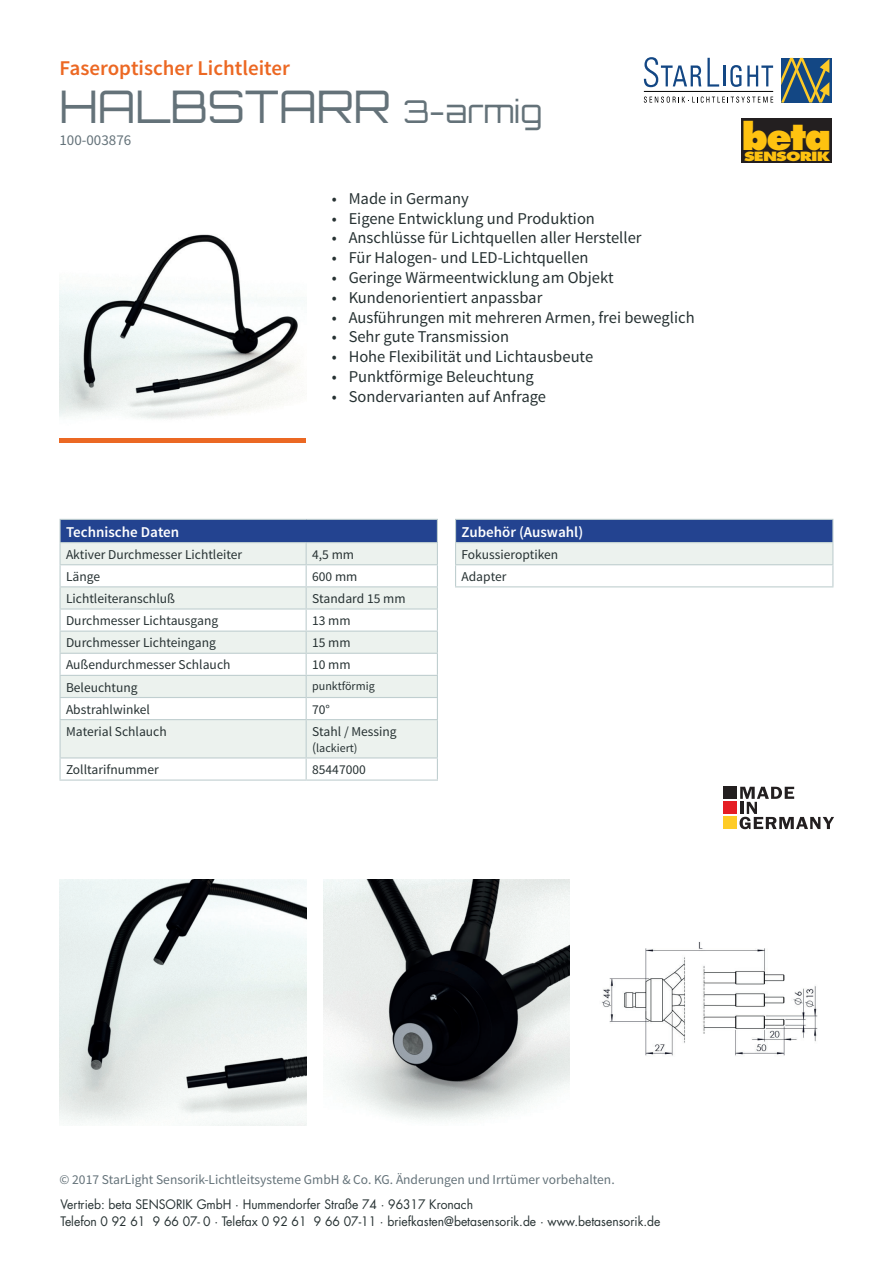
<style>
.page{position:relative;width:893px;height:1263px;background:#fff}
.page>*{position:absolute;margin:0;border:0;box-sizing:border-box;transform-origin:0 0}
.t1{font:45px "Orbitron";color:#647279}
.t2{font:800 36px "Futura";color:#fec210}
.t3{font:600 21px "Source Sans Pro";color:#ec6823}
.t4{font:16.5px "Source Sans Pro";color:#263132}
.t5{font:600 15px "Source Sans Pro";color:#fff}
.t6{font:15px "Source Sans Pro";color:#647279}
.t7{font:13.5px/22.2px "Source Sans Pro";color:#263132}
.t8{font:13.5px "Source Sans Pro";color:#647279}
.t9{font:12.75px/16.8px "Futura";color:#263132;scale:.95 1}
.t10{font:800 12.45px "Futura";letter-spacing:-.055em;color:#fec210;scale:1.3 1}
.t11{font:12px "Source Sans Pro";color:#263132}
.s1{font-size:31.5px}
.s2{font-size:13.5px}
</style>
<div class="page">
<img style="left:59px;top:234px;width:245px;height:185px">
<div style="left:60px;top:519px;width:377px;height:24px;background:#234390"></div>
<svg style="left:61px;top:543px;width:376px;height:214px;fill:#ecf2ee"></svg>
<hr style="left:306px;top:542px;width:132px;height:1px;background:#c0cfd0">
<hr style="left:59px;top:519px;width:247px;height:1px;background:#c0cfd0">
<hr style="left:59px;top:520px;width:2px;height:22px;background:#c0cfd0">
<hr style="left:306px;top:519px;width:132px;height:1px;background:#c0cfd0">
<hr style="left:59px;top:542px;width:247px;height:1px;background:#c0cfd0">
<hr style="left:59px;top:543px;width:2px;height:21px;background:#c0cfd0">
<hr style="left:59px;top:587px;width:2px;height:21px;background:#c0cfd0">
<hr style="left:59px;top:654px;width:2px;height:21px;background:#c0cfd0">
<hr style="left:59px;top:608px;width:247px;height:2px;background:#c0cfd0">
<hr style="left:59px;top:610px;width:2px;height:21px;background:#c0cfd0">
<hr style="left:59px;top:631px;width:247px;height:1px;background:#c0cfd0">
<hr style="left:59px;top:632px;width:2px;height:21px;background:#c0cfd0">
<hr style="left:306px;top:608px;width:132px;height:2px;background:#c0cfd0">
<hr style="left:306px;top:631px;width:132px;height:1px;background:#c0cfd0">
<hr style="left:59px;top:676px;width:2px;height:21px;background:#c0cfd0">
<hr style="left:59px;top:719px;width:247px;height:1px;background:#c0cfd0">
<hr style="left:59px;top:720px;width:2px;height:37px;background:#c0cfd0">
<hr style="left:59px;top:759px;width:2px;height:21px;background:#c0cfd0">
<hr style="left:306px;top:719px;width:132px;height:1px;background:#c0cfd0">
<hr style="left:306px;top:720px;width:1px;height:37px;background:#c0cfd0">
<hr style="left:437px;top:720px;width:1px;height:37px;background:#c0cfd0">
<svg style="left:306px;top:759px;width:1px;height:21px"></svg>
<svg style="left:437px;top:759px;width:1px;height:21px"></svg>
<hr style="left:59px;top:565px;width:2px;height:21px;background:#c0cfd0">
<hr style="left:59px;top:675px;width:247px;height:1px;background:#c0cfd0">
<hr style="left:59px;top:697px;width:247px;height:1px;background:#c0cfd0">
<hr style="left:59px;top:698px;width:2px;height:21px;background:#c0cfd0">
<hr style="left:59px;top:757px;width:247px;height:2px;background:#c0cfd0">
<hr style="left:59px;top:780px;width:247px;height:1px;background:#c0cfd0">
<hr style="left:306px;top:675px;width:132px;height:1px;background:#c0cfd0">
<hr style="left:306px;top:697px;width:132px;height:1px;background:#c0cfd0">
<svg style="left:306px;top:543px;width:1px;height:176px"></svg>
<svg style="left:437px;top:520px;width:1px;height:199px"></svg>
<hr style="left:306px;top:757px;width:132px;height:2px;background:#c0cfd0">
<hr style="left:306px;top:780px;width:132px;height:1px;background:#c0cfd0">
<hr style="left:59px;top:564px;width:247px;height:1px;background:#c0cfd0">
<hr style="left:59px;top:586px;width:247px;height:1px;background:#c0cfd0">
<hr style="left:59px;top:653px;width:247px;height:1px;background:#c0cfd0">
<hr style="left:306px;top:564px;width:132px;height:1px;background:#c0cfd0">
<hr style="left:306px;top:586px;width:132px;height:1px;background:#c0cfd0">
<hr style="left:306px;top:653px;width:132px;height:1px;background:#c0cfd0">
<div style="left:455px;top:519px;width:378px;height:24px;background:#234390"></div>
<div style="left:455px;top:543px;width:378px;height:22px;background:#ecf2ee"></div>
<hr style="left:455px;top:519px;width:378px;height:1px;background:#c0cfd0">
<hr style="left:455px;top:542px;width:378px;height:1px;background:#c0cfd0">
<hr style="left:455px;top:564px;width:378px;height:1px;background:#c0cfd0">
<svg style="left:455px;top:520px;width:1px;height:66px"></svg>
<svg style="left:832px;top:520px;width:1px;height:66px"></svg>
<hr style="left:455px;top:586px;width:378px;height:1px;background:#c0cfd0">
<hr style="left:59px;top:438px;width:247px;height:4px;background:#eb6823">
<img style="left:59px;top:879px;width:247px;height:247px">
<img style="left:323px;top:879px;width:247px;height:242px">
<img style="left:601px;top:942px;width:217px;height:114px">
<svg style="left:739px;top:787px;width:95px;height:42px"></svg>
<div style="left:723px;top:787px;width:13px;height:12px;background:#231f20"></div>
<div style="left:723px;top:802px;width:13px;height:12px;background:#e51e24"></div>
<div style="left:723px;top:817px;width:13px;height:12px;background:#fecc27"></div>
<svg style="left:643px;top:57px;width:188px;height:46px"></svg>
<div style="left:742px;top:119px;width:90px;height:44px;background:#231f20"></div>
<p class="t3" style="left:59px;top:62px;width:232px">Faseroptischer Lichtleiter</p>
<h1 class="t1" style="left:59px;top:89px;width:484px">HALBSTARR <span class="s1">3-armig</span></h1>
<p class="t6" style="left:59px;top:135px;width:73px">100-003876</p>
<p class="t4" style="left:332px;top:192px;width:139px">• Made in Germany</p>
<p class="t4" style="left:332px;top:212px;width:265px">• Eigene Entwicklung und Produktion</p>
<p class="t4" style="left:332px;top:232px;width:311px">• Anschlüsse für Lichtquellen aller Hersteller</p>
<p class="t4" style="left:332px;top:251px;width:258px">• Für Halogen- und LED-Lichtquellen</p>
<p class="t4" style="left:332px;top:271px;width:283px">• Geringe Wärmeentwicklung am Objekt</p>
<p class="t4" style="left:332px;top:291px;width:212px">• Kundenorientiert anpassbar</p>
<p class="t4" style="left:332px;top:311px;width:365px">• Ausführungen mit mehreren Armen, frei beweglich</p>
<p class="t4" style="left:332px;top:331px;width:179px">• Sehr gute Transmission</p>
<p class="t4" style="left:332px;top:350px;width:263px">• Hohe Flexibilität und Lichtausbeute</p>
<p class="t4" style="left:332px;top:370px;width:204px">• Punktförmige Beleuchtung</p>
<p class="t4" style="left:332px;top:390px;width:216px">• Sondervarianten auf Anfrage</p>
<p class="t5" style="left:66px;top:527px;width:115px">Technische Daten</p>
<p class="t7" style="left:66px;top:544px;width:178px">Aktiver Durchmesser Lichtleiter</p>
<p class="t7" style="left:312px;top:544px;width:43px">4,5 mm</p>
<p class="t7" style="left:66px;top:567px;width:36px">Länge</p>
<p class="t7" style="left:312px;top:567px;width:47px">600 mm</p>
<p class="t7" style="left:66px;top:589px;width:110px">Lichtleiteranschluß</p>
<p class="t7" style="left:312px;top:589px;width:95px">Standard 15 mm</p>
<p class="t7" style="left:66px;top:611px;width:154px">Durchmesser Lichtausgang</p>
<p class="t7" style="left:312px;top:611px;width:40px">13 mm</p>
<p class="t7" style="left:66px;top:633px;width:151px">Durchmesser Lichteingang</p>
<p class="t7" style="left:312px;top:633px;width:40px">15 mm</p>
<p class="t7" style="left:66px;top:655px;width:166px">Außendurchmesser Schlauch</p>
<p class="t7" style="left:312px;top:655px;width:40px">10 mm</p>
<p class="t7" style="left:66px;top:677px;width:73px">Beleuchtung</p>
<p class="t11" style="left:312px;top:682px;width:64px">punktförmig</p>
<p class="t7" style="left:66px;top:699px;width:85px">Abstrahlwinkel</p>
<p class="t7" style="left:312px;top:699px;width:19px">70°</p>
<p class="t7" style="left:66px;top:721px;width:102px">Material Schlauch</p>
<p class="t7" style="left:312px;top:721px;width:86px">Stahl / Messing</p>
<p class="t11" style="left:312px;top:743px;width:47px"><span class="s2">(</span>lackiert)</p>
<p class="t7" style="left:66px;top:760px;width:94px">Zolltarifnummer</p>
<p class="t7" style="left:312px;top:760px;width:55px">85447000</p>
<p class="t5" style="left:461px;top:527px;width:123px">Zubehör (Auswahl)</p>
<p class="t7" style="left:461px;top:544px;width:98px">Fokussieroptiken<br>Adapter</p>
<h2 class="t2" style="left:742px;top:121px;width:91px">beta</h2>
<p class="t10" style="left:744px;top:151px;width:68px">SENSORIK</p>
<p class="t8" style="left:59px;top:1174px;width:557px">© 2017 StarLight Sensorik-Lichtleitsysteme GmbH &amp; Co. KG. Änderungen und Irrtümer vorbehalten.</p>
<p class="t9" style="left:61px;top:1197px;width:633px">Vertrieb: beta SENSORIK GmbH · Hummendorfer Straße 74 · 96317 Kronach<br>Telefon 0 92 61 9 66 07- 0 · Telefax 0 92 61 9 66 07-11 · briefkasten@betasensorik.de · www.betasensorik.de</p>
</div>
